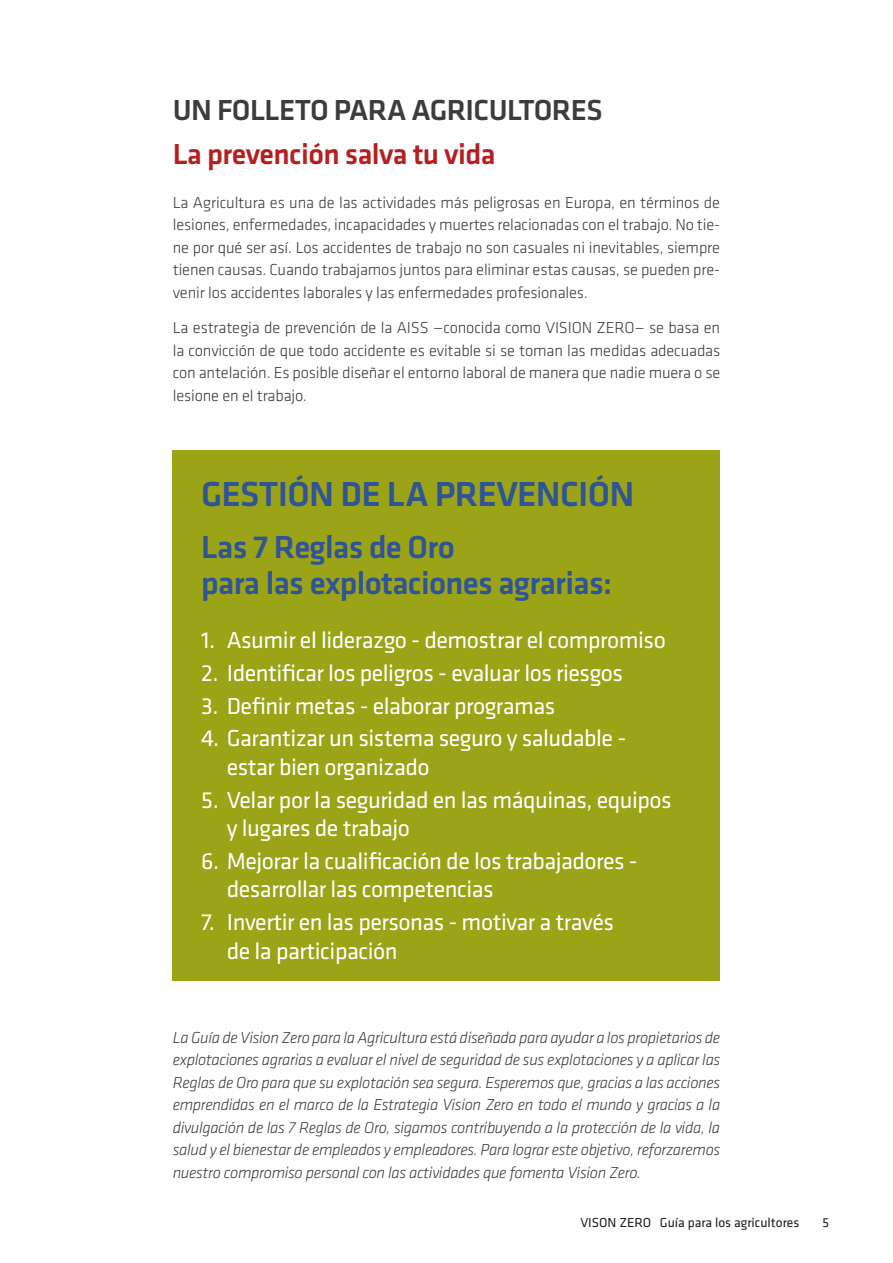
<style>
.page{position:relative;width:893px;height:1263px;background:#fff}
.page>*{position:absolute;margin:0;border:0;box-sizing:border-box;transform-origin:0 0}
.t1{font:500 36px "Klavika";letter-spacing:-.02em;color:#2f5497}
.t2{font:500 33px/35.7px "Klavika";letter-spacing:-.02em;color:#2f5497}
.t3{font:500 30px "Klavika";letter-spacing:-.02em;color:#3c3c3b}
.t4{font:500 30px "Klavika";letter-spacing:-.02em;color:#b51f1f}
.t5{font:24px/28.5px "Klavika";letter-spacing:-.02em;color:#fff}
.t6{font:300 16.5px/22.5px "Klavika";letter-spacing:-.01em;color:#3c3c3b;text-align:justify}
.t7{font:italic 300 16.5px/22.5px "Klavika";letter-spacing:-.02em;color:#3c3c3b;text-align:justify}
.t8{font:13.5px "Klavika";color:#1d1d1b}
</style>
<div class="page">
<div style="left:173px;top:450px;width:547px;height:530px;background:#9ba316"></div>
<h1 class="t3" style="left:173px;top:94px;width:431px">UN FOLLETO PARA AGRICULTORES</h1>
<h2 class="t4" style="left:173px;top:138px;width:324px">La prevención salva tu vida</h2>
<p class="t6" style="left:173px;top:192px;width:549px">La Agricultura es una de las actividades más peligrosas en Europa, en términos de lesiones, enfermedades, incapacidades y muertes relacionadas con el trabajo. No tie&shy;ne por qué ser así. Los accidentes de trabajo no son casuales ni inevitables, siempre tienen causas. Cuando trabajamos juntos para eliminar estas causas, se pueden pre&shy;venir los accidentes laborales y las enfermedades profesionales.</p>
<p class="t6" style="left:173px;top:317px;width:549px">La estrategia de prevención de la AISS —conocida como VISION ZERO— se basa en la convicción de que todo accidente es evitable si se toman las medidas adecuadas con antelación. Es posible diseñar el entorno laboral de manera que nadie muera o se lesione en el trabajo.</p>
<h1 class="t1" style="left:201px;top:474px;width:435px">GESTIÓN DE LA PREVENCIÓN</h1>
<h2 class="t2" style="left:201px;top:530px;width:412px">Las 7 Reglas de Oro<br>para las explotaciones agrarias:</h2>
<p class="t5" style="left:201px;top:626px;width:466px">1. Asumir el liderazgo - demostrar el compromiso</p>
<p class="t5" style="left:201px;top:659px;width:423px">2. Identificar los peligros - evaluar los riesgos</p>
<p class="t5" style="left:201px;top:692px;width:356px">3. Definir metas - elaborar programas</p>
<p class="t5" style="left:227px;top:725px;width:401px;text-indent:-26px">4. Garantizar un sistema seguro y saludable - estar bien organizado</p>
<p class="t5" style="left:227px;top:786px;width:446px;text-indent:-26px">5. Velar por la seguridad en las máquinas, equipos y lugares de trabajo</p>
<p class="t5" style="left:227px;top:847px;width:412px;text-indent:-26px">6. Mejorar la cualificación de los trabajadores - desarrollar las competencias</p>
<p class="t5" style="left:227px;top:908px;width:389px;text-indent:-26px">7. Invertir en las personas - motivar a través de la participación</p>
<p class="t7" style="left:173px;top:1026px;width:549px">La Guía de Vision Zero para la Agricultura está diseñada para ayudar a los propietarios de explotaciones agrarias a evaluar el nivel de seguridad de sus explotaciones y a aplicar las Reglas de Oro para que su explotación sea segura. Esperemos que, gracias a las acciones emprendidas en el marco de la Estrategia Vision Zero en todo el mundo y gracias a la divulgación de las 7 Reglas de Oro, sigamos contribuyendo a la protección de la vida, la salud y el bienestar de empleados y empleadores. Para lograr este objetivo, reforzaremos nuestro compromiso personal con las actividades que fomenta Vision Zero.</p>
<p class="t8" style="left:580px;top:1215px;width:220px">VISON ZERO Guía para los agricultores</p>
<p class="t8" style="left:822px;top:1215px;width:8px">5</p>
</div>
